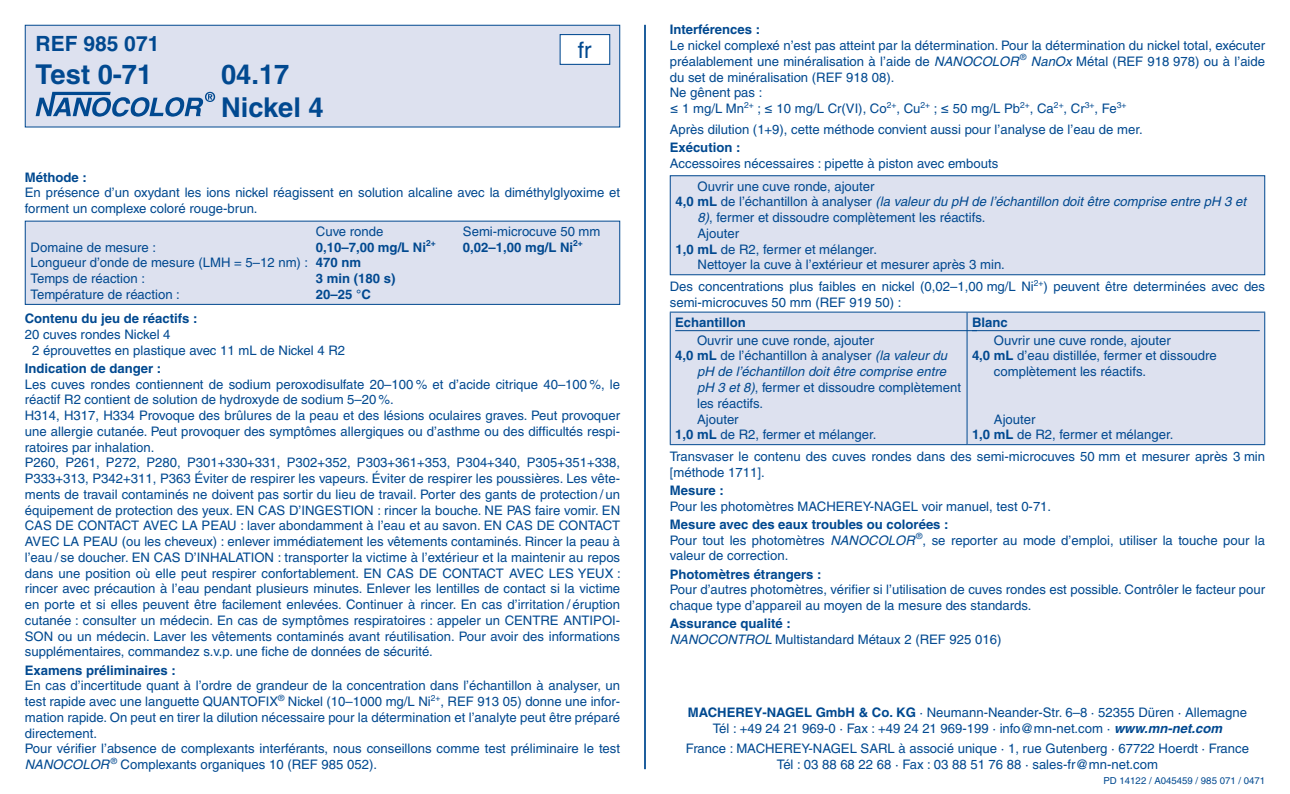
<style>
.page{position:relative;width:1290px;height:794px;background:#fff}
.page>*{position:absolute;margin:0;border:0;box-sizing:border-box;transform-origin:0 0}
.t1{font:700 27.3px/32.9px "Helvetica LT Pro";color:#014990}
.t2{font:22.75px "Helvetica";color:#014990}
.t3{font:700 21px "Helvetica LT Pro";color:#014990}
.t4{font:13.12px/15.8px "Helvetica LT Pro";color:#014990}
.t5{font:700 13.12px "Helvetica LT Pro";color:#014990}
.t6{font:italic 13.12px "Helvetica LT Pro";color:#014990}
.t7{font:9.62px "Helvetica LT Pro";color:#014990}
.s1{font-weight:700}
.s2{font-style:italic}
.s3{font-weight:700;font-style:normal}
.s4{font-style:normal}
.s5{font-weight:700;font-style:italic}
</style>
<div class="page">
<div style="left:25px;top:25px;width:595px;height:102px;background:#dde1ef"></div>
<svg style="left:36px;top:92px;width:179px;height:25px"></svg>
<div style="left:25px;top:25px;width:595px;height:102px;border:1px solid #014990"></div>
<div style="left:560px;top:35px;width:50px;height:29px;background:#fff"></div>
<div style="left:560px;top:34px;width:50px;height:31px;border:1px solid #014990"></div>
<hr style="left:644px;top:25px;width:2px;height:744px;background:#014990">
<div style="left:25px;top:221px;width:595px;height:83px;background:#dde1ef"></div>
<div style="left:25px;top:221px;width:595px;height:84px;border:1px solid #014990"></div>
<div style="left:670px;top:176px;width:595px;height:99px;background:#dde1ef"></div>
<div style="left:670px;top:175px;width:595px;height:100px;border:1px solid #014990"></div>
<div style="left:671px;top:313px;width:593px;height:131px;background:#dde1ef"></div>
<hr style="left:670px;top:312px;width:297px;height:1px;background:#014990">
<hr style="left:670px;top:312px;width:1px;height:132px;background:#014990">
<hr style="left:967px;top:312px;width:298px;height:1px;background:#014990">
<hr style="left:966px;top:312px;width:1px;height:132px;background:#014990">
<hr style="left:1264px;top:312px;width:1px;height:132px;background:#014990">
<hr style="left:670px;top:444px;width:297px;height:1px;background:#014990">
<hr style="left:967px;top:444px;width:298px;height:1px;background:#014990">
<hr style="left:675px;top:330px;width:302px;height:1px;background:#014990">
<hr style="left:972px;top:330px;width:288px;height:1px;background:#014990">
<h3 class="t3" style="left:36px;top:30px;width:125px">REF 985 071</h3>
<h1 class="t1" style="left:36px;top:58px;width:118px">Test 0-71</h1>
<h1 class="t1" style="left:221px;top:58px;width:104px">04.17<br>Nickel 4</h1>
<h2 class="t2" style="left:578px;top:32px;width:15px">fr</h2>
<p class="t5" style="left:25px;top:169px;width:63px">Méthode :</p>
<p class="t4" style="left:25px;top:185px;width:597px">En présence d’un oxydant les ions nickel réagissent en solution alcaline avec la diméthylglyoxime et forment un complexe coloré rouge-brun.</p>
<p class="t4" style="left:316px;top:223px;width:69px">Cuve ronde</p>
<p class="t4" style="left:463px;top:223px;width:139px">Semi-microcuve 50 mm</p>
<p class="t4" style="left:31px;top:239px;width:127px">Domaine de mesure :</p>
<p class="t5" style="left:316px;top:239px;width:121px">0,10–7,00 mg/L Ni<sup>2+</sup></p>
<p class="t5" style="left:463px;top:239px;width:121px">0,02–1,00 mg/L Ni<sup>2+</sup></p>
<p class="t4" style="left:31px;top:255px;width:332px">Longueur d’onde de mesure (LMH = 5–12 nm) : <span class="s1">470 nm<br></span>Temps de réaction :</p>
<p class="t5" style="left:316px;top:270px;width:81px">3 min (180 s)</p>
<p class="t4" style="left:31px;top:286px;width:151px">Température de réaction :</p>
<p class="t5" style="left:316px;top:286px;width:56px">20–25 °C</p>
<p class="t5" style="left:25px;top:310px;width:174px">Contenu du jeu de réactifs :</p>
<p class="t4" style="left:32px;top:326px;width:314px;text-indent:-7px">20 cuves rondes Nickel 4<br>2 éprouvettes en plastique avec 11 mL de Nickel 4 R2</p>
<p class="t5" style="left:25px;top:360px;width:138px">Indication de danger :</p>
<p class="t4" style="left:25px;top:376px;width:597px">Les cuves rondes contiennent de sodium peroxodisulfate 20–100 % et d’acide citrique 40–100 %, le réactif R2 contient de solution de hydroxyde de sodium 5–20 %.<br>H314, H317, H334 Provoque des brûlures de la peau et des lésions oculaires graves. Peut provoquer une allergie cutanée. Peut provoquer des symptômes allergiques ou d’asthme ou des difficultés respi&shy;ratoires par inhalation.<br>P260, P261, P272, P280, P301+330+331, P302+352, P303+361+353, P304+340, P305+351+338, P333+313, P342+311, P363 Éviter de respirer les vapeurs. Éviter de respirer les poussières. Les vête&shy;ments de travail contaminés ne doivent pas sortir du lieu de travail. Porter des gants de protection / un équipement de protection des yeux. EN CAS D’INGESTION : rincer la bouche. NE PAS faire vomir. EN CAS DE CONTACT AVEC LA PEAU : laver abondamment à l’eau et au savon. EN CAS DE CONTACT AVEC LA PEAU (ou les cheveux) : enlever immédiatement les vêtements contaminés. Rincer la peau à l’eau / se doucher. EN CAS D’INHALATION : transporter la victime à l’extérieur et la maintenir au repos dans une position où elle peut respirer confortablement. EN CAS DE CONTACT AVEC LES YEUX : rincer avec précaution à l’eau pendant plusieurs minutes. Enlever les lentilles de contact si la victime en porte et si elles peuvent être facilement enlevées. Continuer à rincer. En cas d’irritation / éruption cutanée : consulter un médecin. En cas de symptômes respiratoires : appeler un CENTRE ANTIPOI-SON ou un médecin. Laver les vêtements contaminés avant réutilisation. Pour avoir des informations supplémentaires, commandez s.v.p. une fiche de données de sécurité.</p>
<p class="t5" style="left:25px;top:662px;width:153px">Examens préliminaires :</p>
<p class="t4" style="left:25px;top:678px;width:597px">En cas d’incertitude quant à l’ordre de grandeur de la concentration dans l’échantillon à analyser, un test rapide avec une languette QUANTOFIX<sup>®</sup> Nickel (10–1000 mg/L Ni<sup>2+</sup>, REF 913 05) donne une infor&shy;mation rapide. On peut en tirer la dilution nécessaire pour la détermination et l’analyte peut être préparé directement.<br>Pour vérifier l’absence de complexants interférants, nous conseillons comme test préliminaire le test <span class="s2">NANOCOLOR</span> <sup>®</sup> Complexants organiques 10 (REF 985 052).</p>
<p class="t5" style="left:670px;top:22px;width:92px">Interférences :</p>
<p class="t4" style="left:670px;top:37px;width:597px">Le nickel complexé n’est pas atteint par la détermination. Pour la détermination du nickel total, exécuter préalablement une minéralisation à l’aide de <span class="s2">NANOCOLOR</span> <sup>®</sup> <span class="s2">NanOx</span> Métal (REF 918 978) ou à l’aide du set de minéralisation (REF 918 08).<br>Ne gênent pas :<br>≤ 1 mg/L Mn<sup>2+</sup> ; ≤ 10 mg/L Cr(VI), Co<sup>2+</sup>, Cu<sup>2+</sup> ; ≤ 50 mg/L Pb<sup>2+</sup>, Ca<sup>2+</sup>, Cr<sup>3+</sup>, Fe<sup>3+</sup></p>
<p class="t4" style="left:670px;top:121px;width:474px">Après dilution (1+9), cette méthode convient aussi pour l’analyse de l’eau de mer.</p>
<p class="t5" style="left:670px;top:139px;width:72px">Exécution :</p>
<p class="t4" style="left:697px;top:152px;width:302px;line-height:22.9px;text-indent:-28px">Accessoires nécessaires : pipette à piston avec embouts<br>Ouvrir une cuve ronde, ajouter</p>
<p class="t6" style="left:676px;top:194px;width:572px"><span class="s3">4,0 mL</span> <span class="s4">de l’échantillon à analyser</span> (la valeur du pH de l’échantillon doit être comprise entre pH 3 et</p>
<p class="t4" style="left:697px;top:210px;width:289px"><span class="s2">8)</span>, fermer et dissoudre complètement les réactifs.</p>
<p class="t4" style="left:697px;top:225px;width:43px">Ajouter</p>
<p class="t4" style="left:676px;top:241px;width:203px"><span class="s1">1,0 mL</span> de R2, fermer et mélanger.</p>
<p class="t4" style="left:697px;top:257px;width:309px">Nettoyer la cuve à l’extérieur et mesurer après 3 min.</p>
<p class="t4" style="left:670px;top:278px;width:597px">Des concentrations plus faibles en nickel (0,02–1,00 mg/L Ni<sup>2+</sup>) peuvent être determinées avec des semi-microcuves 50 mm (REF 919 50) :</p>
<p class="t5" style="left:675px;top:314px;width:72px">Echantillon</p>
<p class="t4" style="left:697px;top:332px;width:178px">Ouvrir une cuve ronde, ajouter</p>
<p class="t4" style="left:675px;top:348px;width:273px"><span class="s1">4,0 mL</span> de l’échantillon à analyser <span class="s2">(la valeur du</span></p>
<p class="t6" style="left:697px;top:364px;width:250px">pH de l’échantillon doit être comprise entre</p>
<p class="t4" style="left:697px;top:379px;width:265px"><span class="s2">pH 3 et 8)</span>, fermer et dissoudre complètement</p>
<p class="t4" style="left:697px;top:395px;width:68px">les réactifs.</p>
<p class="t4" style="left:697px;top:411px;width:43px">Ajouter</p>
<p class="t4" style="left:675px;top:427px;width:203px"><span class="s1">1,0 mL</span> de R2, fermer et mélanger.</p>
<p class="t5" style="left:972px;top:314px;width:37px">Blanc</p>
<p class="t4" style="left:994px;top:332px;width:178px">Ouvrir une cuve ronde, ajouter</p>
<p class="t4" style="left:972px;top:348px;width:246px"><span class="s1">4,0 mL</span> d’eau distillée, fermer et dissoudre</p>
<p class="t4" style="left:994px;top:364px;width:154px">complètement les réactifs.</p>
<p class="t4" style="left:972px;top:411px;width:203px;text-indent:22px">Ajouter<br><span class="s1">1,0 mL</span> de R2, fermer et mélanger.</p>
<p class="t4" style="left:670px;top:448px;width:597px">Transvaser le contenu des cuves rondes dans des semi-microcuves 50 mm et mesurer après 3 min [méthode 1711].</p>
<p class="t5" style="left:670px;top:482px;width:55px">Mesure :</p>
<p class="t4" style="left:670px;top:498px;width:383px">Pour les photomètres MACHEREY-NAGEL voir manuel, test 0-71.</p>
<p class="t4" style="left:670px;top:516px;width:597px"><span class="s1">Mesure avec des eaux troubles ou colorées :<br></span>Pour tout les photomètres <span class="s2">NANOCOLOR</span> <sup>®</sup>, se reporter au mode d’emploi, utiliser la touche pour la valeur de correction.</p>
<p class="t5" style="left:670px;top:566px;width:153px">Photomètres étrangers :</p>
<p class="t4" style="left:670px;top:582px;width:597px">Pour d’autres photomètres, vérifier si l’utilisation de cuves rondes est possible. Contrôler le facteur pour chaque type d’appareil au moyen de la mesure des standards.</p>
<p class="t4" style="left:670px;top:616px;width:333px"><span class="s1">Assurance qualité :<br></span><span class="s2">NANOCONTROL</span> Multistandard Métaux 2 (REF 925 016)</p>
<p class="t4" style="left:688px;top:704px;width:561px;text-align:center"><span class="s1">MACHEREY-NAGEL GmbH &amp; Co. KG</span> · Neumann-Neander-Str. 6–8 · 52355 Düren · Allemagne<br>Tél : +49 24 21 969-0 · Fax : +49 24 21 969-199 · info@mn-net.com · <span class="s5">www.mn-net.com</span></p>
<p class="t4" style="left:686px;top:741px;width:565px;text-align:center">France : MACHEREY-NAGEL SARL à associé unique · 1, rue Gutenberg · 67722 Hoerdt · France<br>Tél : 03 88 68 22 68 · Fax : 03 88 51 76 88 · sales-fr@mn-net.com</p>
<p class="t7" style="left:1103px;top:774px;width:163px">PD 14122 / A045459 / 985 071 / 0471</p>
</div>
